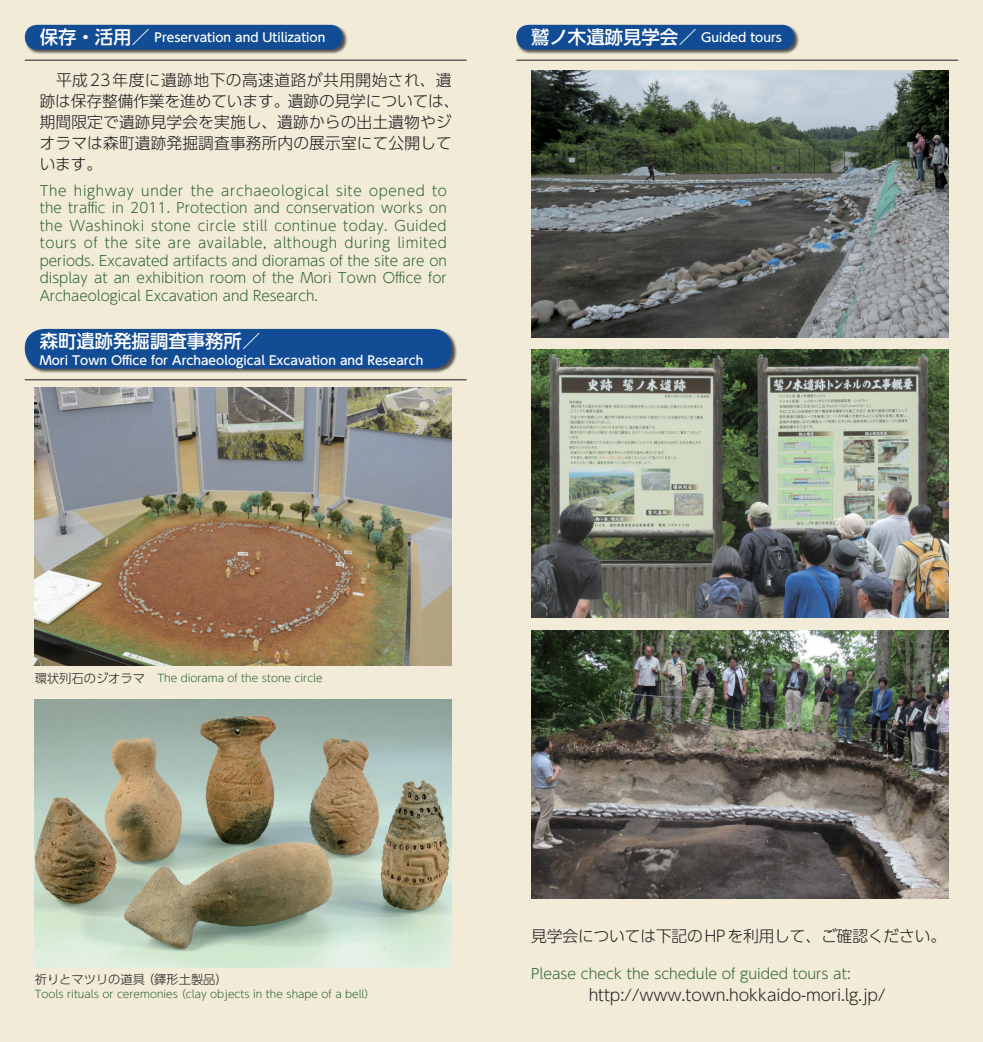
<style>
.page{position:relative;width:983px;height:1042px;background:#fff}
.page>*{position:absolute;margin:0;border:0;box-sizing:border-box;transform-origin:0 0}
.t1{font:500 18.38px "UD Shin Go Pro";color:#fff}
.t2{font:300 15.75px/21px "UD Shin Go Pro";letter-spacing:.005em;color:#231f20}
.t3{font:300 14px/17.5px "UD Shin Go Pro";color:#2d6130;text-align:justify}
.t4{font:500 12.25px "UD Shin Go Pro";color:#fff}
.t5{font:300 12.25px "UD Shin Go Pro";color:#231f20}
.t6{font:300 10.5px "UD Shin Go Pro";color:#2d6130}
.s1{font-size:18.38px}
.s2{font-size:12.25px;color:#231f20}
</style>
<div class="page">
<div style="left:0;top:0;width:982px;height:1042px;background:#f1ebd8"></div>
<img style="left:35px;top:388px;width:416px;height:278px">
<img style="left:35px;top:699px;width:416px;height:268px">
<img style="left:531px;top:70px;width:416px;height:268px">
<img style="left:531px;top:350px;width:416px;height:268px">
<img style="left:531px;top:630px;width:416px;height:268px">
<div style="left:25px;top:25px;width:322px;height:30px;background:#231f20;opacity:.75"></div>
<div style="left:25px;top:25px;width:317px;height:25px;background:#124c95;border-radius:12px"></div>
<div style="left:516px;top:25px;width:283px;height:30px;background:#231f20;opacity:.75"></div>
<div style="left:516px;top:25px;width:278px;height:25px;background:#124c95;border-radius:12px"></div>
<div style="left:25px;top:329px;width:431px;height:45px;background:#231f20;opacity:.75"></div>
<div style="left:25px;top:329px;width:426px;height:40px;background:#124c95;border-radius:19px"></div>
<hr style="left:25px;top:60px;width:441px;height:1px;background:#231f20">
<hr style="left:516px;top:60px;width:441px;height:1px;background:#231f20">
<hr style="left:25px;top:379px;width:441px;height:1px;background:#231f20">
<p class="t4" style="left:40px;top:27px;width:287px"><span class="s1">保存・活用／</span> Preservation and Utilization</p>
<p class="t4" style="left:531px;top:27px;width:252px"><span class="s1">鷲ノ木遺跡見学会／</span> Guided tours</p>
<p class="t2" style="left:40px;top:69px;width:421px">　平成23年度に遺跡地下の高速道路が共用開始され、遺跡は保存整備作業を進めています。遺跡の見学については、期間限定で遺跡見学会を実施し、遺跡からの出土遺物やジオラマは森町遺跡発掘調査事務所内の展示室にて公開しています。</p>
<p class="t3" style="left:40px;top:181px;width:408px">The highway under the archaeological site opened to the traffic in 2011. Protection and conservation works on the Washinoki stone circle still continue today. Guided tours of the site are available, although during limited periods. Excavated artifacts and dioramas of the site are on display at an exhibition room of the Mori Town Office for Archaeological Excavation and Research.</p>
<h1 class="t1" style="left:40px;top:326px;width:222px">森町遺跡発掘調査事務所／</h1>
<p class="t4" style="left:40px;top:350px;width:385px">Mori Town Office for Archaeological Excavation and Research</p>
<p class="t6" style="left:35px;top:670px;width:289px"><span class="s2">環状列石のジオラマ　</span>The diorama of the stone circle</p>
<p class="t5" style="left:35px;top:969px;width:194px">祈りとマツリの道具（鐸形土製品）</p>
<p class="t6" style="left:35px;top:985px;width:341px">Tools rituals or ceremonies（clay objects in the shape of a bell）</p>
<p class="t2" style="left:531px;top:924px;width:416px">見学会については下記のHPを利用して、ご確認ください。</p>
<p class="t3" style="left:531px;top:964px;width:321px">Please check the schedule of guided tours at:</p>
<p class="t2" style="left:588px;top:984px;width:298px">http://www.town.hokkaido-mori.lg.jp/</p>
</div>
